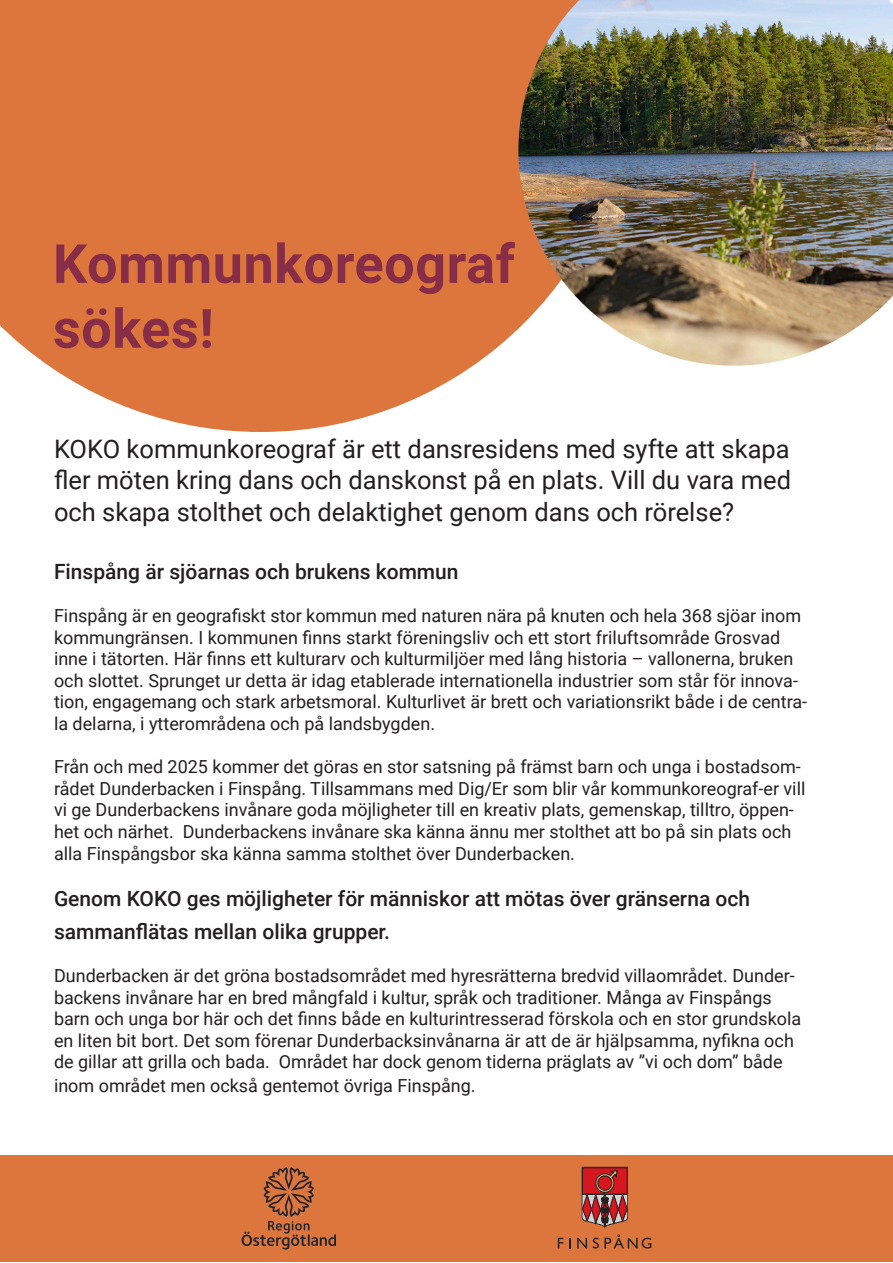
<style>
.page{position:relative;width:893px;height:1263px;background:#fff}
.page>*{position:absolute;margin:0;border:0;box-sizing:border-box;transform-origin:0 0}
.t1{font:700 54px/64.8px "Roboto";letter-spacing:.01em;color:#882d48}
.t2{font:25.5px/31.5px "Roboto";color:#231f20;text-align:justify}
.t3{font:500 21px/32.4px "Roboto";color:#231f20}
.t4{font:18px/21.6px "Roboto";color:#231f20}
</style>
<div class="page">
<svg style="left:0;top:0;width:518px;height:432px;fill:#dc763c"></svg>
<img style="left:518px;top:0;width:375px;height:366px">
<div style="left:0;top:1156px;width:893px;height:106px;background:#dc763c"></div>
<svg style="left:558px;top:1238px;width:5px;height:10px"></svg>
<svg style="left:569px;top:1238px;width:2px;height:10px"></svg>
<svg style="left:577px;top:1238px;width:10px;height:10px"></svg>
<svg style="left:593px;top:1234px;width:58px;height:14px"></svg>
<svg style="left:582px;top:1167px;width:46px;height:60px"></svg>
<svg style="left:242px;top:1167px;width:94px;height:82px"></svg>
<p class="t1" style="left:53px;top:229px;width:463px">Kommunkoreograf sökes!</p>
<p class="t2" style="left:54px;top:432px;width:739px">KOKO kommunkoreograf är ett dansresidens med syfte att skapa fler möten kring dans och danskonst på en plats. Vill du vara med och skapa stolthet och delaktighet genom dans och rörelse?</p>
<p class="t3" style="left:54px;top:554px;width:406px">Finspång är sjöarnas och brukens kommun</p>
<p class="t4" style="left:54px;top:604px;width:755px">Finspång är en geografiskt stor kommun med naturen nära på knuten och hela 368 sjöar inom kommungränsen. I kommunen finns starkt föreningsliv och ett stort friluftsområde Grosvad inne i tätorten. Här finns ett kulturarv och kulturmiljöer med lång historia – vallonerna, bruken och slottet. Sprunget ur detta är idag etablerade internationella industrier som står för innova&shy;tion, engagemang och stark arbetsmoral. Kulturlivet är brett och variationsrikt både i de centra&shy;la delarna, i ytterområdena och på landsbygden.</p>
<p class="t4" style="left:54px;top:755px;width:753px">Från och med 2025 kommer det göras en stor satsning på främst barn och unga i bostadsom&shy;rådet Dunderbacken i Finspång. Tillsammans med Dig/Er som blir vår kommunkoreograf-er vill vi ge Dunderbackens invånare goda möjligheter till en kreativ plats, gemenskap, tilltro, öppen&shy;het och närhet. Dunderbackens invånare ska känna ännu mer stolthet att bo på sin plats och alla Finspångsbor ska känna samma stolthet över Dunderbacken.</p>
<p class="t3" style="left:54px;top:882px;width:698px">Genom KOKO ges möjligheter för människor att mötas över gränserna och sammanflätas mellan olika grupper.</p>
<p class="t4" style="left:54px;top:964px;width:749px">Dunderbacken är det gröna bostadsområdet med hyresrätterna bredvid villaområdet. Dunder&shy;backens invånare har en bred mångfald i kultur, språk och traditioner. Många av Finspångs barn och unga bor här och det finns både en kulturintresserad förskola och en stor grundskola en liten bit bort. Det som förenar Dunderbacksinvånarna är att de är hjälpsamma, nyfikna och de gillar att grilla och bada. Området har dock genom tiderna präglats av ”vi och dom” både</p>
<p class="t4" style="left:54px;top:1074px;width:423px">inom området men också gentemot övriga Finspång.</p>
</div>
